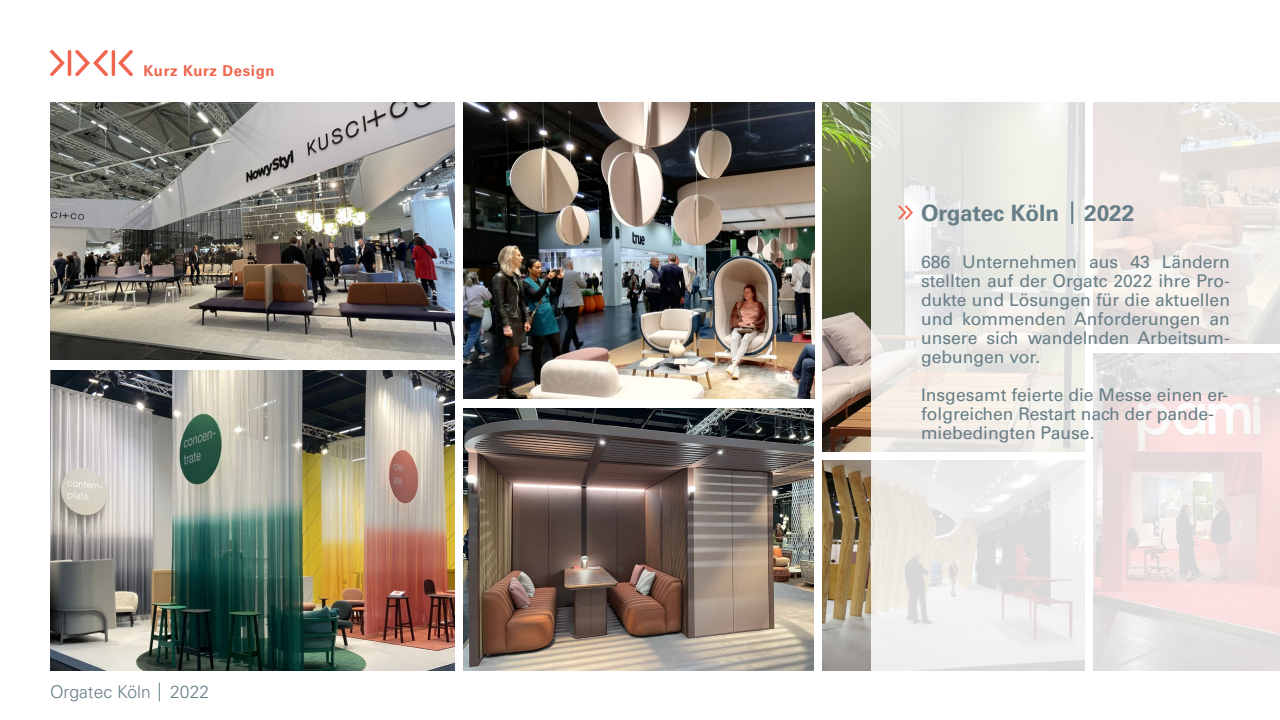
<style>
.page{position:relative;width:1280px;height:720px;background:#fff}
.page>*{position:absolute;margin:0;border:0;box-sizing:border-box;transform-origin:0 0}
.t1{font:700 22.5px "Univers LT Std";color:#677e87}
.t2{font:17.5px/19px "Univers LT Std";color:#677e87;text-align:justify}
.t3{font:300 17.5px "Univers LT Std";color:#677e87}
.t4{font:700 15px "Univers LT Std";letter-spacing:.04em;color:#f2664f}
</style>
<div class="page">
<hr style="left:68px;top:50px;width:3px;height:26px;background:#f2664f;border-radius:2px">
<svg style="left:50px;top:50px;width:15px;height:26px"></svg>
<hr style="left:112px;top:50px;width:3px;height:26px;background:#f2664f;border-radius:2px">
<svg style="left:118px;top:50px;width:15px;height:26px"></svg>
<svg style="left:75px;top:50px;width:33px;height:26px"></svg>
<img style="left:823px;top:103px;width:48px;height:349px">
<img style="left:823px;top:461px;width:48px;height:210px">
<img style="left:50px;top:370px;width:404px;height:301px">
<img style="left:463px;top:408px;width:351px;height:263px">
<img style="left:463px;top:102px;width:351px;height:297px">
<svg style="left:871px;top:102px;width:409px;height:569px"></svg>
<svg style="left:898px;top:205px;width:15px;height:15px"></svg>
<img style="left:50px;top:102px;width:404px;height:258px">
<svg style="left:159px;top:683px;width:1px;height:18px"></svg>
<hr style="left:1071px;top:201px;width:2px;height:23px;background:#677e87">
<p class="t4" style="left:144px;top:62px;width:133px">Kurz Kurz Design</p>
<p class="t3" style="left:50px;top:681px;width:161px">Orgatec Köln 2022</p>
<p class="t1" style="left:921px;top:200px;width:215px">Orgatec Köln 2022</p>
<p class="t2" style="left:921px;top:253px;width:311px">686 Unternehmen aus 43 Ländern stellten auf der Orgatc 2022 ihre Pro&shy;dukte und Lösungen für die aktuellen und kommenden Anforderungen an unsere sich wandelnden Arbeitsum&shy;gebungen vor.</p>
<p class="t2" style="left:921px;top:386px;width:309px;text-align:left">Insgesamt feierte die Messe einen er&shy;folgreichen Restart nach der pande&shy;miebedingten Pause.</p>
</div>
